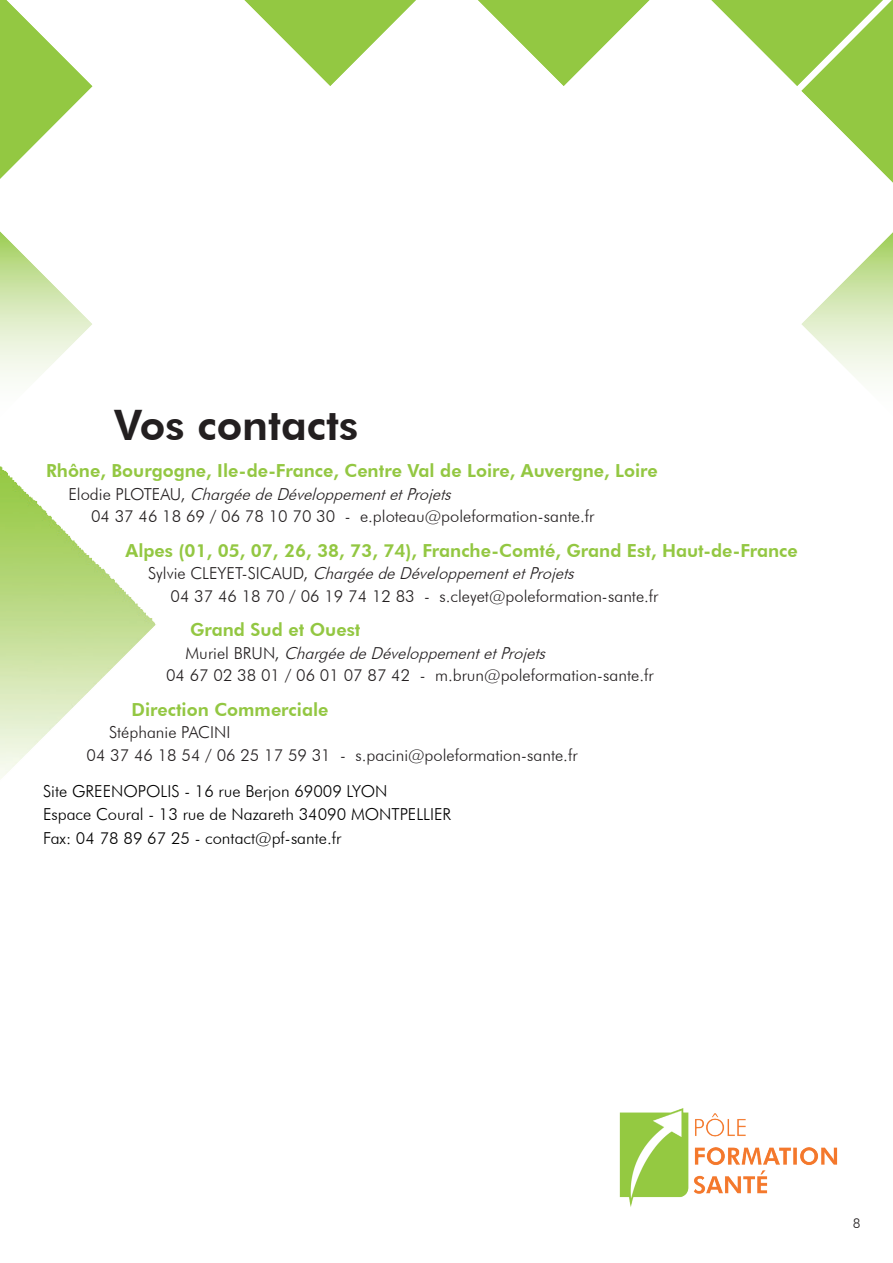
<style>
.page{position:relative;width:893px;height:1263px;background:#fff}
.page>*{position:absolute;margin:0;border:0;box-sizing:border-box;transform-origin:0 0}
.t1{font:800 42px "Futura BT";color:#231f20}
.t2{font:800 18px "Futura BT";color:#93c742}
.t3{font:300 16.5px/22.5px "Futura BT";color:#231f20}
.t4{font:300 16.5px/23.5px "Futura BT";color:#000}
.t5{font:300 13.5px "Futura BT";color:#231f20}
.s1{font-style:italic}
</style>
<div class="page">
<img style="left:619px;top:1108px;width:219px;height:99px">
<img style="left:0;top:466px;width:148px;height:150px">
<svg style="left:0;top:616px;width:156px;height:163px"></svg>
<img style="left:0;top:0;width:893px;height:381px">
<h1 class="t1" style="left:114px;top:399px;width:246px">Vos contacts</h1>
<p class="t2" style="left:46px;top:460px;width:613px">Rhône, Bourgogne, Ile-de-France, Centre Val de Loire, Auvergne, Loire</p>
<p class="t3" style="left:91px;top:482px;width:505px;text-indent:-22px">E l o d i e P L O T E A U , <span class="s1">ChargéedeDéveloppementetProjets<br></span>04 37 46 18 69 / 06 78 10 70 30 - e.ploteau@poleformation-sante.fr</p>
<p class="t2" style="left:125px;top:539px;width:674px">Alpes (01, 05, 07, 26, 38, 73, 74), Franche-Comté, Grand Est, Haut-de-France</p>
<p class="t3" style="left:170px;top:562px;width:489px;text-indent:-22px">S y l v i e C L E Y E T- S I C A U D , <span class="s1">ChargéedeDéveloppementetProjets<br></span>04 37 46 18 70 / 06 19 74 12 83 - s.cleyet@poleformation-sante.fr</p>
<p class="t2" style="left:190px;top:619px;width:172px">Grand Sud et Ouest</p>
<p class="t3" style="left:166px;top:641px;width:489px;text-indent:20px">M u r i e l B R U N , <span class="s1">ChargéedeDéveloppementetProjets<br></span>04 67 02 38 01 / 06 01 07 87 42 - m.brun@poleformation-sante.fr</p>
<p class="t2" style="left:131px;top:698px;width:198px">Direction Commerciale</p>
<p class="t3" style="left:86px;top:721px;width:493px;text-indent:23px">Stéphanie PACINI<br>04 37 46 18 54 / 06 25 17 59 31 - s.pacini@poleformation-sante.fr</p>
<p class="t4" style="left:43px;top:779px;width:410px">Site GREENOPOLIS - 16 rue Berjon 69009 LYON<br>Espace Coural - 13 rue de Nazareth 34090 MONTPELLIER<br>Fax: 04 78 89 67 25 - contact@pf-sante.fr</p>
<p class="t5" style="left:853px;top:1215px;width:9px">8</p>
</div>
